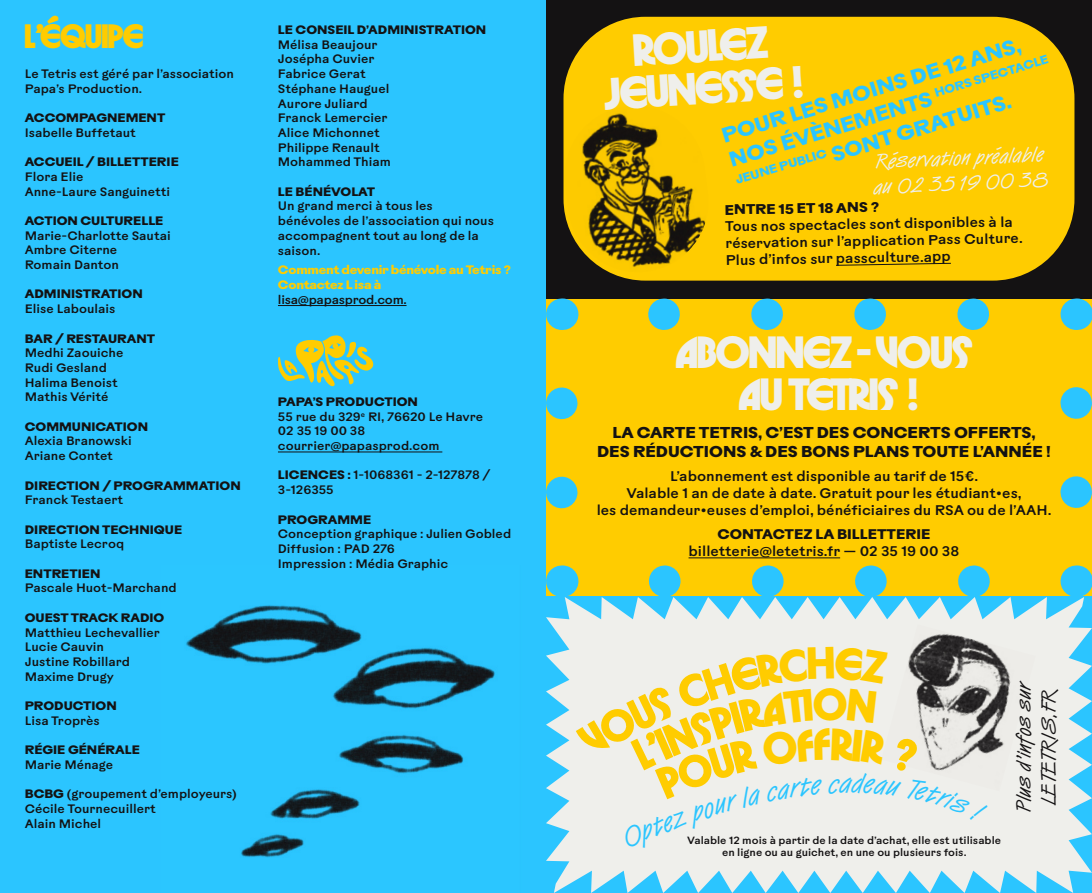
<style>
.page{position:relative;width:1092px;height:893px;background:#fff}
.page>*{position:absolute;margin:0;border:0;box-sizing:border-box;transform-origin:0 0}
.t1{font:700 42px/42px "Herbus";color:#efefeb;text-align:center}
.t2{font:700 42px "Herbus";color:#fc0}
.t3{font:700 31.5px "Herbus";color:#fc0}
.t4{font:700 21px/25.2px "Rauschen B";color:#2bc5ff}
.t5{font:21px/25.2px "Van Dijk Std";color:#efefeb}
.t6{font:21px "Van Dijk Std";color:#141213}
.t7{font:700 15.75px/18.9px "Rauschen B";color:#141213;text-align:center}
.t8{font:500 14px/16.8px "Rauschen B";color:#141213;text-align:center}
.t9{font:700 14px "Rauschen B";color:#141213}
.t10{font:500 12.25px/14.7px "Rauschen B";color:#141213}
.t11{font:700 12.25px "Rauschen B";color:#141213}
.t12{font:700 12.25px/14.7px "Rauschen B";letter-spacing:-.02em;color:#fc0}
.t13{font:500 10.5px/12.6px "Rauschen B";color:#141213;text-align:center}
.s1{font-weight:700}
.s2{font-weight:500;color:#141213}
</style>
<div class="page">
<div style="left:546px;top:298px;width:545px;height:299px;background:#fc0"></div>
<svg style="left:546px;top:597px;width:545px;height:296px;background:#afe1f1"></svg>
<div style="left:0;top:0;width:546px;height:893px;background:#2bc5ff"></div>
<div style="left:546px;top:0;width:545px;height:298px;background:#141213"></div>
<hr style="left:688px;top:558px;width:152px;height:1px;background:#141213">
<svg style="left:546px;top:403px;width:31px;height:106px"></svg>
<svg style="left:664px;top:565px;width:360px;height:32px"></svg>
<svg style="left:1060px;top:387px;width:31px;height:105px"></svg>
<svg style="left:613px;top:298px;width:360px;height:32px"></svg>
<hr style="left:561px;top:565px;width:1px;height:32px;background:#2bc5ff">
<hr style="left:1076px;top:565px;width:1px;height:32px;background:#2bc5ff">
<hr style="left:1076px;top:298px;width:1px;height:32px;background:#2bc5ff">
<hr style="left:561px;top:298px;width:1px;height:32px;background:#2bc5ff">
<div style="left:554px;top:8px;width:529px;height:281px;background:#fc0;border-radius:90px"></div>
<div style="left:546px;top:0;width:545px;height:298px;border:18px solid #141213;border-radius:90px"></div>
<img style="left:560px;top:106px;width:146px;height:170px">
<svg style="left:836px;top:263px;width:115px;height:3px"></svg>
<img style="left:186px;top:605px;width:309px;height:253px">
<hr style="left:278px;top:305px;width:128px;height:1px;background:#141213">
<hr style="left:278px;top:452px;width:164px;height:1px;background:#141213">
<svg style="left:278px;top:335px;width:96px;height:52px"></svg>
<svg style="left:575px;top:624px;width:460px;height:225px;background:#e4e4e0"></svg>
<p class="t3" style="left:25px;top:14px;width:120px">L’ÉQUIPE</p>
<p class="t10" style="left:25px;top:66px;width:211px">Le Tetris est géré par l’association<br>Papa’s Production.</p>
<p class="t11" style="left:25px;top:109px;width:142px">ACCOMPAGNEMENT</p>
<p class="t10" style="left:25px;top:124px;width:113px">Isabelle Buffetaut</p>
<p class="t11" style="left:25px;top:153px;width:155px">ACCUEIL / BILLETTERIE</p>
<p class="t10" style="left:25px;top:169px;width:60px">Flora Elie</p>
<p class="t10" style="left:25px;top:183px;width:147px">Anne-Laure Sanguinetti</p>
<p class="t11" style="left:25px;top:212px;width:140px">ACTION CULTURELLE</p>
<p class="t10" style="left:25px;top:227px;width:147px">Marie-Charlotte Sautai</p>
<p class="t10" style="left:25px;top:242px;width:94px">Ambre Citerne</p>
<p class="t10" style="left:25px;top:257px;width:96px">Romain Danton</p>
<p class="t11" style="left:25px;top:285px;width:119px">ADMINISTRATION</p>
<p class="t10" style="left:25px;top:301px;width:92px">Elise Laboulais</p>
<p class="t11" style="left:25px;top:329px;width:132px">BAR / RESTAURANT</p>
<p class="t10" style="left:25px;top:345px;width:100px">Medhi Zaouiche</p>
<p class="t10" style="left:25px;top:360px;width:84px">Rudi Gesland</p>
<p class="t10" style="left:25px;top:374px;width:94px">Halima Benoist</p>
<p class="t10" style="left:25px;top:389px;width:85px">Mathis Vérité</p>
<p class="t11" style="left:25px;top:417px;width:125px">COMMUNICATION</p>
<p class="t10" style="left:25px;top:433px;width:108px">Alexia Branowski</p>
<p class="t10" style="left:25px;top:448px;width:90px">Ariane Contet</p>
<p class="t11" style="left:25px;top:476px;width:217px">DIRECTION / PROGRAMMATION</p>
<p class="t10" style="left:25px;top:492px;width:100px">Franck Testaert</p>
<p class="t11" style="left:25px;top:520px;width:159px">DIRECTION TECHNIQUE</p>
<p class="t10" style="left:25px;top:536px;width:101px">Baptiste Lecroq</p>
<p class="t11" style="left:25px;top:564px;width:77px">ENTRETIEN</p>
<p class="t10" style="left:25px;top:580px;width:153px">Pascale Huot-Marchand</p>
<p class="t11" style="left:25px;top:609px;width:141px">OUEST TRACK RADIO</p>
<p class="t10" style="left:25px;top:624px;width:137px">Matthieu Lechevallier</p>
<p class="t10" style="left:25px;top:639px;width:81px">Lucie Cauvin</p>
<p class="t10" style="left:25px;top:654px;width:107px">Justine Robillard</p>
<p class="t10" style="left:25px;top:668px;width:90px">Maxime Drugy</p>
<p class="t11" style="left:25px;top:697px;width:93px">PRODUCTION</p>
<p class="t10" style="left:25px;top:712px;width:77px">Lisa Troprès</p>
<p class="t11" style="left:25px;top:741px;width:116px">RÉGIE GÉNÉRALE</p>
<p class="t10" style="left:25px;top:757px;width:90px">Marie Ménage</p>
<p class="t10" style="left:25px;top:786px;width:213px"><span class="s1">BCBG</span> (groupement d’employeurs)</p>
<p class="t10" style="left:25px;top:801px;width:132px">Cécile Tournecuillert</p>
<p class="t10" style="left:25px;top:815px;width:78px">Alain Michel</p>
<p class="t11" style="left:278px;top:21px;width:210px">LE CONSEIL D’ADMINISTRATION</p>
<p class="t10" style="left:278px;top:36px;width:101px">Mélisa Beaujour</p>
<p class="t10" style="left:278px;top:51px;width:98px">Josépha Cuvier</p>
<p class="t10" style="left:278px;top:66px;width:89px">Fabrice Gerat</p>
<p class="t10" style="left:278px;top:81px;width:113px">Stéphane Hauguel</p>
<p class="t10" style="left:278px;top:95px;width:91px">Aurore Juliard</p>
<p class="t10" style="left:278px;top:110px;width:111px">Franck Lemercier</p>
<p class="t10" style="left:278px;top:125px;width:103px">Alice Michonnet</p>
<p class="t10" style="left:278px;top:139px;width:103px">Philippe Renault</p>
<p class="t10" style="left:278px;top:154px;width:114px">Mohammed Thiam</p>
<p class="t11" style="left:278px;top:182px;width:99px">LE BÉNÉVOLAT</p>
<p class="t10" style="left:278px;top:198px;width:217px">Un grand merci à tous les bénévoles de l’association qui nous accompagnent tout au long de la saison.</p>
<p class="t12" style="left:278px;top:262px;width:234px">Comment devenir bénévole au Tetris ?<br>Contactez L isa à <span class="s2">lisa@papasprod.com.</span></p>
<p class="t11" style="left:278px;top:393px;width:141px">PAPA’S PRODUCTION</p>
<p class="t10" style="left:278px;top:408px;width:207px">55 rue du 329<sup>e</sup> RI, 76620 Le Havre</p>
<p class="t10" style="left:278px;top:423px;width:89px">02 35 19 00 38</p>
<p class="t10" style="left:278px;top:438px;width:163px">courrier@papasprod.com</p>
<p class="t10" style="left:278px;top:467px;width:214px"><span class="s1">LICENCES :</span> 1-1068361 - 2-127878 /<br>3-126355</p>
<p class="t11" style="left:278px;top:510px;width:95px">PROGRAMME</p>
<p class="t10" style="left:278px;top:526px;width:235px">Conception graphique : Julien Gobled</p>
<p class="t10" style="left:278px;top:541px;width:118px">Diffusion : PAD 276</p>
<p class="t10" style="left:278px;top:555px;width:172px">Impression : Média Graphic</p>
<p class="t1" style="left:632px;top:28px;width:136px;rotate:-4deg">ROULEZ</p>
<p class="t1" style="left:602px;top:72px;width:201px;rotate:-4deg">JEUNESSE !</p>
<p class="t4" style="left:718px;top:123px;width:336px;rotate:-17deg">POUR LES MOINS DE 12 ANS,<br>NOS ÉVÈNEMENTS <sup>HORS</sup> <sup>SPECTACLE<br>JEUNE</sup> <sup>PUBLIC</sup> SONT GRATUITS.</p>
<p class="t5" style="left:872px;top:148px;width:176px;rotate:-2deg">Réservation préalable au 02 35 19 00 38</p>
<p class="t9" style="left:724px;top:199px;width:156px;rotate:-1deg">ENTRE 15 ET 18 ANS ?</p>
<p class="t8" style="left:724px;top:217px;width:299px;text-align:left;rotate:-1deg">Tous nos spectacles sont disponibles à la réservation sur l’application Pass Culture.</p>
<p class="t8" style="left:725px;top:251px;width:227px;rotate:-1deg">Plus d’infos sur passculture.app</p>
<p class="t1" style="left:675px;top:330px;width:298px">ABONNEZ-VOUS<br>AU TETRIS !</p>
<p class="t7" style="left:597px;top:422px;width:455px">LA CARTE TETRIS, C’EST DES CONCERTS OFFERTS,<br>DES RÉDUCTIONS &amp; DES BONS PLANS TOUTE L’ANNÉE !</p>
<p class="t8" style="left:596px;top:467px;width:456px">L’abonnement est disponible au tarif de 15€.<br>Valable 1 an de date à date. Gratuit pour les étudiant•es,<br>les demandeur•euses d’emploi, bénéficiaires du RSA ou de l’AAH.</p>
<p class="t8" style="left:688px;top:525px;width:272px"><span class="s1">CONTACTEZ LA BILLETTERIE </span>billetterie@letetris.fr — 02 35 19 00 38</p>
<h1 class="t2" style="left:813px;top:674px;width:34px">o</h1>
<p class="t6" style="left:1010px;top:812px;width:134px;rotate:-90deg">Plus d’infos sur</p>
<p class="t6" style="left:1035px;top:804px;width:117px;rotate:-90deg">LETETRIS.FR</p>
<p class="t13" style="left:687px;top:833px;width:315px">Valable 12 mois à partir de la date d’achat, elle est utilisable en ligne ou au guichet, en une ou plusieurs fois.</p>
</div>
